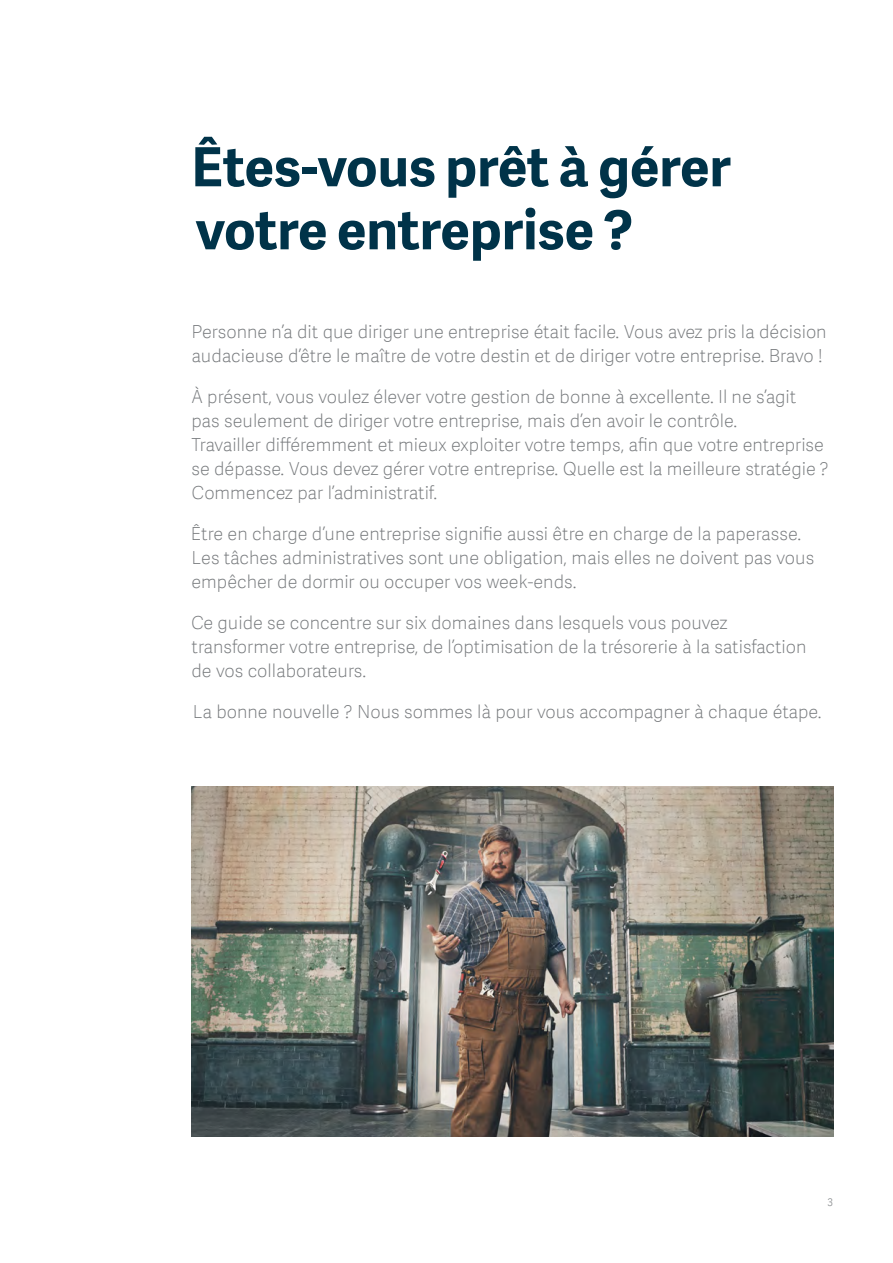
<style>
.page{position:relative;width:893px;height:1263px;background:#fff}
.page>*{position:absolute;margin:0;border:0;box-sizing:border-box;transform-origin:0 0}
.t1{font:700 54px/63px "Adelle Sans SAGE";color:#003349}
.t2{font:18px/24px "Adelle Sans SAGE Th";color:#75787b}
.t3{font:10.5px "Adelle Sans SAGE Lt";color:#888b8d}
</style>
<div class="page">
<img style="left:191px;top:787px;width:642px;height:350px">
<h1 class="t1" style="left:191px;top:133px;width:541px">Êtes-vous prêt à gérer votre entreprise ?</h1>
<p class="t2" style="left:191px;top:319px;width:637px">Personne n’a dit que diriger une entreprise était facile. Vous avez pris la décision audacieuse d’être le maître de votre destin et de diriger votre entreprise. Bravo !</p>
<p class="t2" style="left:191px;top:384px;width:639px">À présent, vous voulez élever votre gestion de bonne à excellente. Il ne s’agit pas seulement de diriger votre entreprise, mais d’en avoir le contrôle.<br>Travailler différemment et mieux exploiter votre temps, afin que votre entreprise se dépasse. Vous devez gérer votre entreprise. Quelle est la meilleure stratégie ?<br>Commencez par l’administratif.</p>
<p class="t2" style="left:191px;top:521px;width:625px">Être en charge d’une entreprise signifie aussi être en charge de la paperasse.<br>Les tâches administratives sont une obligation, mais elles ne doivent pas vous empêcher de dormir ou occuper vos week-ends.</p>
<p class="t2" style="left:191px;top:610px;width:617px">Ce guide se concentre sur six domaines dans lesquels vous pouvez transformer votre entreprise, de l’optimisation de la trésorerie à la satisfaction de vos collaborateurs.</p>
<p class="t2" style="left:193px;top:699px;width:630px">La bonne nouvelle ? Nous sommes là pour vous accompagner à chaque étape.</p>
<p class="t3" style="left:828px;top:1195px;width:7px">3</p>
</div>
